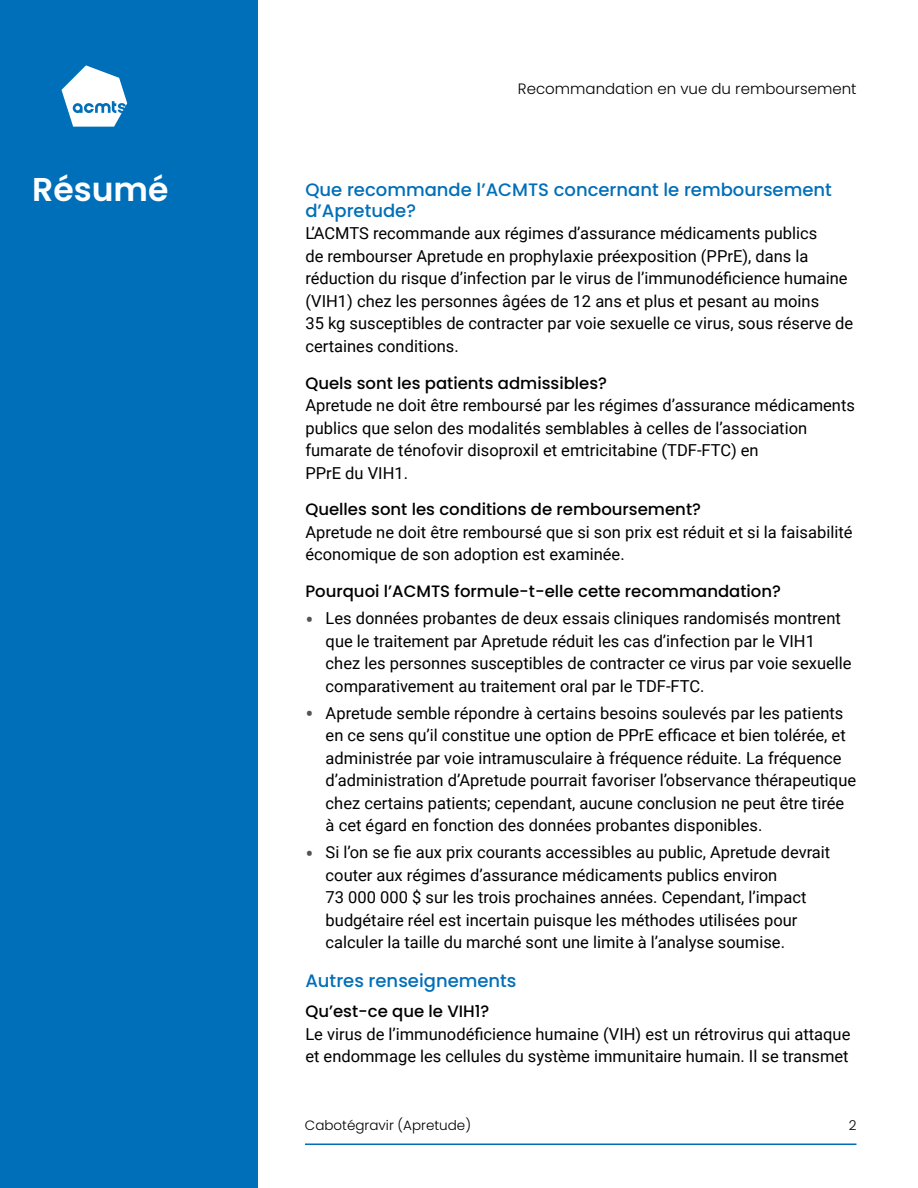
<style>
.page{position:relative;width:918px;height:1188px;background:#fff}
.page>*{position:absolute;margin:0;border:0;box-sizing:border-box;transform-origin:0 0}
.RS_Heading_1{font:600 33px "Poppins";color:#fff}
.RS_Heading_2{font:500 18px/21px "Poppins";color:#006fb9}
.RS_Text{font:16.5px/22.5px "Roboto";color:#000}
.RS_Bullets_lvl_1{font:16.5px/22.5px "Roboto";color:#000}
.RS_Bullets_lvl_1_First{font:16.5px/22.5px "Roboto";color:#000}
.RS_Heading_3{font:500 16.5px "Poppins";color:#000}
.t1{font:300 15px "Poppins";color:#000}
.t2{font:300 13.5px "Poppins";color:#000}
.s1{font-size:24px;color:#545454}
</style>
<div class="page">
<div style="left:0;top:0;width:257px;height:1188px;background:#006fb9"></div>
<svg style="left:62px;top:65px;width:65px;height:62px"></svg>
<hr style="left:305px;top:1143px;width:551px;height:2px;background:#006fb9">
<p class="t1" style="left:518px;top:80px;width:340px">Recommandation en vue du remboursement</p>
<p class="RS_Heading_1" style="left:32px;top:170px;width:138px">Résumé</p>
<h2 class="RS_Heading_2" style="left:305px;top:179px;width:528px">Que recommande l’ACMTS concernant le remboursement d’Apretude?</h2>
<p class="RS_Text" style="left:305px;top:222px;width:549px">L’ACMTS recommande aux régimes d’assurance médicaments publics<br>de rembourser Apretude en prophylaxie préexposition (PPrE), dans la réduction du risque d’infection par le virus de l’immunodéficience humaine (VIH1) chez les personnes âgées de 12 ans et plus et pesant au moins<br>35 kg susceptibles de contracter par voie sexuelle ce virus, sous réserve de certaines conditions.</p>
<h1 class="RS_Heading_3" style="left:305px;top:373px;width:303px">Quels sont les patients admissibles?</h1>
<p class="RS_Text" style="left:305px;top:393px;width:551px">Apretude ne doit être remboursé par les régimes d’assurance médicaments publics que selon des modalités semblables à celles de l’association fumarate de ténofovir disoproxil et emtricitabine (TDF-FTC) en<br>PPrE du VIH1.</p>
<h1 class="RS_Heading_3" style="left:305px;top:500px;width:397px">Quelles sont les conditions de remboursement?</h1>
<p class="RS_Text" style="left:305px;top:520px;width:549px">Apretude ne doit être remboursé que si son prix est réduit et si la faisabilité économique de son adoption est examinée.</p>
<h1 class="RS_Heading_3" style="left:305px;top:582px;width:477px">Pourquoi l’ACMTS formule-t-elle cette recommandation?</h1>
<p class="RS_Bullets_lvl_1_First" style="left:326px;top:606px;width:527px;text-indent:-20px"><span class="s1">•</span> Les données probantes de deux essais cliniques randomisés montrent que le traitement par Apretude réduit les cas d’infection par le VIH1 chez les personnes susceptibles de contracter ce virus par voie sexuelle comparativement au traitement oral par le TDF-FTC.</p>
<p class="RS_Bullets_lvl_1" style="left:326px;top:701px;width:532px;text-indent:-20px"><span class="s1">•</span> Apretude semble répondre à certains besoins soulevés par les patients en ce sens qu’il constitue une option de PPrE efficace et bien tolérée, et administrée par voie intramusculaire à fréquence réduite. La fréquence d’administration d’Apretude pourrait favoriser l’observance thérapeutique chez certains patients; cependant, aucune conclusion ne peut être tirée à cet égard en fonction des données probantes disponibles.</p>
<p class="RS_Bullets_lvl_1" style="left:326px;top:840px;width:506px;text-indent:-20px"><span class="s1">•</span> Si l’on se fie aux prix courants accessibles au public, Apretude devrait couter aux régimes d’assurance médicaments publics environ<br>73 000 000 $ sur les trois prochaines années. Cependant, l’impact budgétaire réel est incertain puisque les méthodes utilisées pour calculer la taille du marché sont une limite à l’analyse soumise.</p>
<h2 class="RS_Heading_2" style="left:305px;top:970px;width:213px">Autres renseignements</h2>
<h1 class="RS_Heading_3" style="left:305px;top:1002px;width:186px">Qu’est-ce que le VIH1?</h1>
<p class="RS_Text" style="left:305px;top:1022px;width:547px">Le virus de l’immunodéficience humaine (VIH) est un rétrovirus qui attaque et endommage les cellules du système immunitaire humain. Il se transmet</p>
<p class="t2" style="left:305px;top:1117px;width:168px">Cabotégravir (Apretude)</p>
<p class="t2" style="left:849px;top:1117px;width:9px">2</p>
</div>
